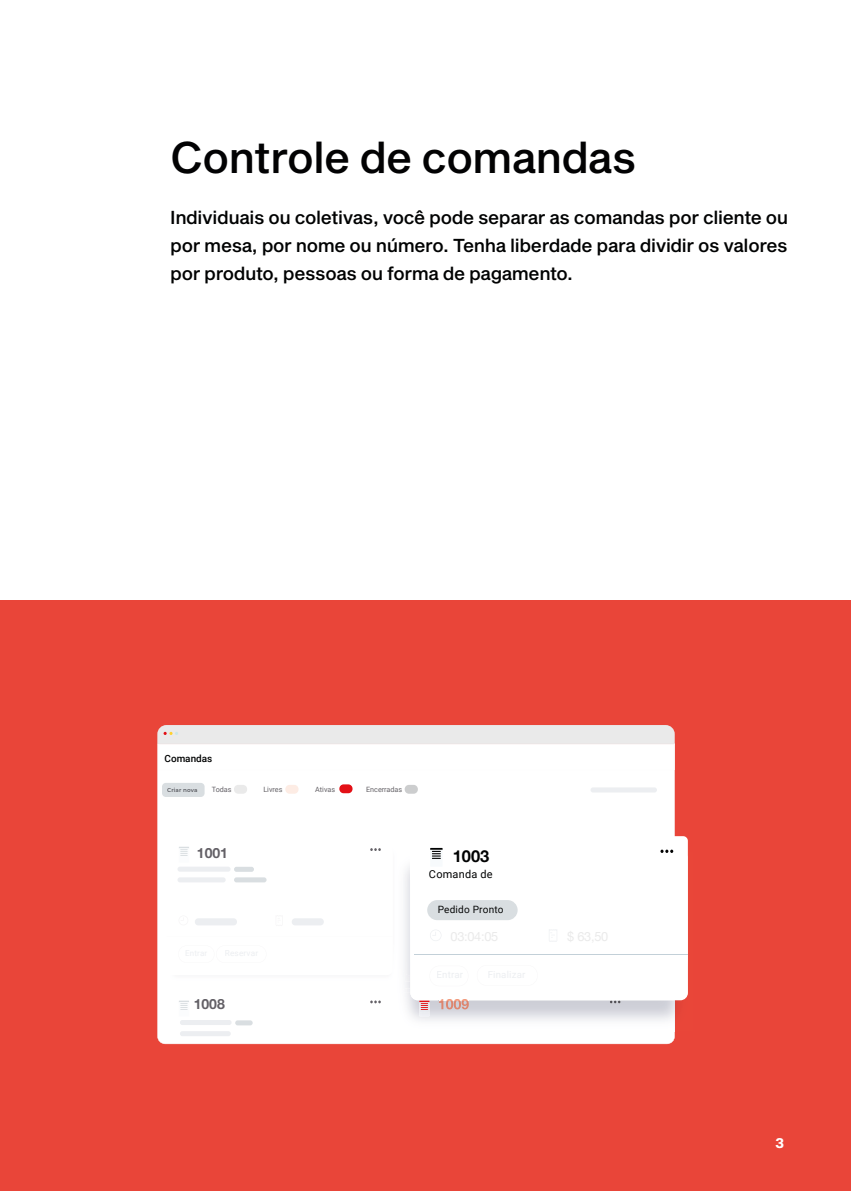
<style>
.page{position:relative;width:851px;height:1191px;background:#fff}
.page>*{position:absolute;margin:0;border:0;box-sizing:border-box;transform-origin:0 0}
.t1{font:43.4px "Sequel Sans Medium Body";letter-spacing:-.02em;color:#020203}
.t2{font:18.4px/28px "Sequel Sans Medium Body";letter-spacing:-.02em;color:#010202;text-align:justify}
.t3{font:700 16.4px "Helvetica Neue";color:#010202}
.t4{font:700 14px "Helvetica Neue";color:#636066}
.t5{font:14px "Sequel Sans Bold Head";color:#fff}
.t6{font:11px "Roboto";letter-spacing:.02em;color:#010202}
.t7{font:10px "Roboto";letter-spacing:.02em;color:#060707}
.t8{font:500 10px "Roboto";color:#010202}
.t9{font:7.2px "Roboto";color:#656267}
.t10{font:7.2px "Roboto";color:#636066}
.t11{font:600 5.6px "Montserrat";letter-spacing:.02em;color:#58595f}
</style>
<div class="page">
<div style="left:0;top:600px;width:850px;height:591px;background:#e94539"></div>
<div style="left:157px;top:770px;width:517px;height:274px;background:#fff"></div>
<div style="left:162px;top:783px;width:42px;height:14px;background:#d9dee1;border-radius:4px"></div>
<div style="left:234px;top:785px;width:13px;height:8px;background:#eaeaea;border-radius:4px"></div>
<div style="left:285px;top:785px;width:13px;height:8px;background:#fdece4;border-radius:4px"></div>
<div style="left:339px;top:784px;width:13px;height:9px;background:#e31016;border-radius:4px"></div>
<div style="left:404px;top:785px;width:14px;height:8px;background:#cccdce;border-radius:4px"></div>
<svg style="left:157px;top:725px;width:517px;height:45px;background:#f5f5f5"></svg>
<div style="left:163px;top:989px;width:230px;height:53px;background:#fff"></div>
<div style="left:180px;top:1020px;width:51px;height:5px;background:#eceef1;border-radius:2px"></div>
<div style="left:235px;top:1020px;width:17px;height:5px;background:#d9dee1;border-radius:2px"></div>
<div style="left:180px;top:1031px;width:51px;height:5px;background:#eceef1;border-radius:2px"></div>
<div style="left:195px;top:999px;width:30px;height:10px;background:#fff"></div>
<div style="left:590px;top:787px;width:66px;height:5px;background:#eceef1;border-radius:2px"></div>
<div style="left:212px;top:786px;width:19px;height:6px;background:#fff"></div>
<div style="left:264px;top:786px;width:18px;height:6px;background:#fff"></div>
<div style="left:315px;top:786px;width:20px;height:6px;background:#fff"></div>
<div style="left:366px;top:786px;width:36px;height:6px;background:#fff"></div>
<img style="left:392px;top:851px;width:296px;height:180px">
<img style="left:674px;top:1013px;width:1px;height:18px">
<img style="left:392px;top:990px;width:1px;height:41px">
<div style="left:163px;top:837px;width:247px;height:144px;background:#fff"></div>
<svg style="left:402px;top:988px;width:8px;height:4px"></svg>
<div style="left:410px;top:836px;width:277px;height:164px;background:#fff"></div>
<hr style="left:414px;top:954px;width:273px;height:1px;background:#c3d0d8">
<img style="left:419px;top:1013px;width:10px;height:3px">
<svg style="left:419px;top:848px;width:268px;height:165px;background:#f9f8f9"></svg>
<h1 class="t1" style="left:170px;top:126px;width:467px">Controle de comandas</h1>
<p class="t2" style="left:170px;top:204px;width:619px">Individuais ou coletivas, você pode separar as comandas por cliente ou por mesa, por nome ou número. Tenha liberdade para dividir os valores por produto, pessoas ou forma de pagamento.</p>
<p class="t8" style="left:164px;top:751px;width:49px">Comandas</p>
<p class="t11" style="left:167px;top:785px;width:32px">Criar nova</p>
<p class="t10" style="left:212px;top:784px;width:21px">Todas</p>
<p class="t9" style="left:263px;top:784px;width:21px">Livres</p>
<p class="t9" style="left:315px;top:784px;width:21px">Ativas</p>
<p class="t9" style="left:366px;top:784px;width:38px">Encerradas</p>
<p class="t4" style="left:197px;top:842px;width:33px">1001</p>
<p class="t3" style="left:452px;top:843px;width:38px">1003</p>
<p class="t6" style="left:429px;top:866px;width:65px">Comanda de</p>
<p class="t7" style="left:437px;top:902px;width:67px">Pedido Pronto</p>
<p class="t4" style="left:194px;top:993px;width:33px">1008</p>
<p class="t5" style="left:775px;top:1133px;width:10px">3</p>
</div>
